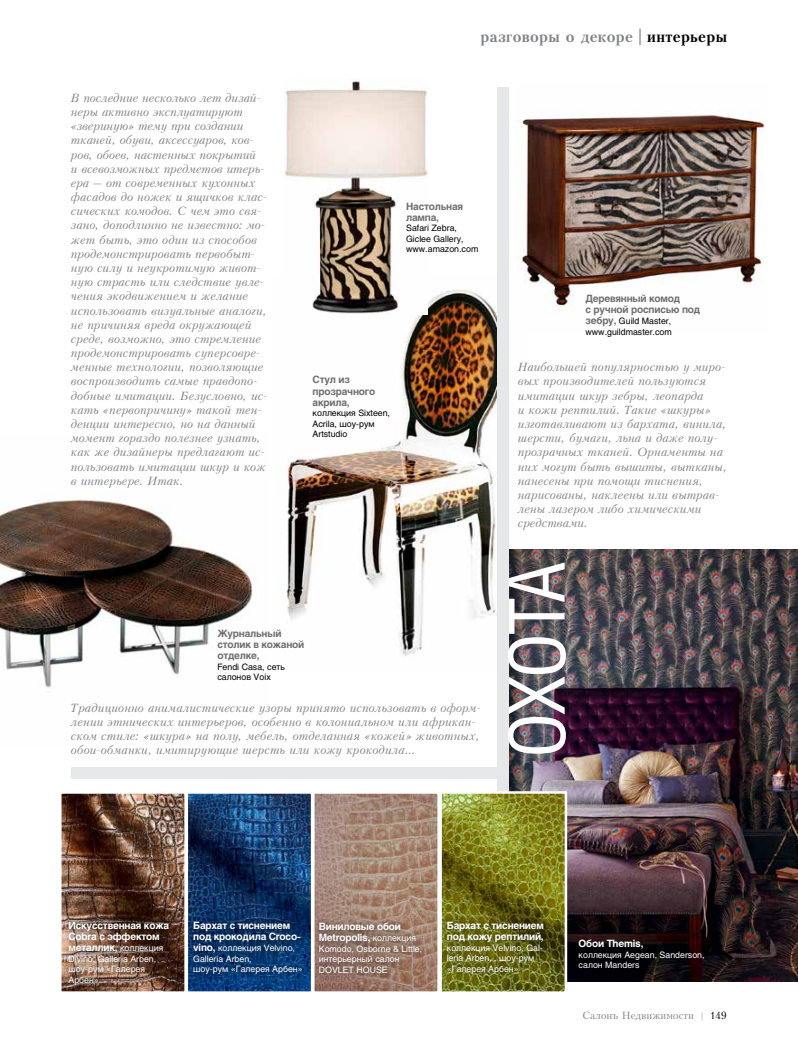
<style>
.page{position:relative;width:798px;height:1046px;background:#fff}
.page>*{position:absolute;margin:0;border:0;box-sizing:border-box;transform-origin:0 0}
.t1{font:77.25px "Helios Cond C";letter-spacing:-.04em;color:#fff}
.t2{font:700 15px "Kudrashov C";letter-spacing:.02em;color:#808285}
.t3{font:italic 11.25px/14.1px "Kudrashov C";color:#808285}
.t4{font:700 10px/11.2px "Helios";letter-spacing:-.02em;color:#fff}
.t5{font:700 10px/11.2px "Helios";letter-spacing:-.02em;color:#6d6e71}
.t6{font:10px "Kudrashov C";color:#808285}
.t7{font:8.75px/10.5px "Helios";color:#fff}
.t8{font:8.75px/10.5px "Helios";color:#000}
.s1{color:#000}
.s2{font-weight:700;font-size:10px;color:#6d6e71}
.s3{font-weight:400;font-size:8.75px}
.s4{font-weight:700;font-size:10px}
.s5{font-size:7.5px}
</style>
<div class="page">
<img style="left:0;top:498px;width:254px;height:190px">
<img style="left:281px;top:290px;width:216px;height:366px">
<img style="left:517px;top:111px;width:248px;height:196px">
<img style="left:509px;top:549px;width:288px;height:432px">
<div style="left:71px;top:766px;width:426px;height:12px;background:#e6e7e8"></div>
<div style="left:497px;top:88px;width:12px;height:892px;background:#e6e7e8"></div>
<img style="left:284px;top:81px;width:144px;height:233px">
<img style="left:62px;top:794px;width:122px;height:196px">
<div style="left:59px;top:791px;width:128px;height:202px;border:2px solid #fff"></div>
<img style="left:188px;top:794px;width:248px;height:196px">
<div style="left:185px;top:791px;width:128px;height:202px;border:2px solid #fff"></div>
<div style="left:312px;top:791px;width:127px;height:202px;border:2px solid #fff"></div>
<img style="left:442px;top:794px;width:122px;height:196px">
<div style="left:439px;top:791px;width:128px;height:202px;border:2px solid #fff"></div>
<div style="left:63px;top:915px;width:112px;height:75px;background:#000;opacity:.75"></div>
<div style="left:187px;top:914px;width:121px;height:66px;background:#000;opacity:.75"></div>
<div style="left:313px;top:916px;width:115px;height:63px;background:#000;opacity:.75"></div>
<div style="left:441px;top:914px;width:109px;height:65px;background:#000;opacity:.75"></div>
<p class="t3" style="left:71px;top:91px;width:198px">В последние несколько лет дизай&shy;неры активно эксплуатируют «звериную» тему при создании тканей, обуви, аксессуаров, ков&shy;ров, обоев, настенных покрытий<br>и всевозможных предметов итерь&shy;ера – от современных кухонных фасадов до ножек и ящичков клас&shy;сических комодов. С чем это свя&shy;зано, доподлинно не известно: мо&shy;жет быть, это один из способов продемонстрировать первобыт&shy;ную силу и неукротимую живот&shy;ную страсть или следствие увле&shy;чения экодвижением и желание использовать визуальные аналоги, не причиняя вреда окружающей среде, возможно, это стремление продемонстрировать суперсовре&shy;менные технологии, позволяющие воспроизводить самые правдопо&shy;добные имитации. Безусловно, ис&shy;кать «первопричину» такой тен&shy;денции интересно, но на данный момент гораздо полезнее узнать, как же дизайнеры предлагают ис&shy;пользовать имитации шкур и кож в интерьере. Итак.</p>
<h2 class="t2" style="left:480px;top:28px;width:248px">разговоры о декоре | <span class="s1">интерьеры</span></h2>
<p class="t5" style="left:406px;top:200px;width:58px">Настольная лампа,</p>
<p class="t8" style="left:406px;top:223px;width:74px">Safari Zebra,<br>Giclee Gallery, www.amazon.com</p>
<p class="t5" style="left:312px;top:374px;width:64px">Стул из прозрачного акрила,</p>
<p class="t8" style="left:312px;top:408px;width:79px">коллекция Sixteen,<br>Acrila, шоу-рум<br>Artstudio</p>
<p class="t5" style="left:585px;top:293px;width:116px">Деревянный комод<br>с ручной росписью под</p>
<p class="t8" style="left:585px;top:316px;width:88px"><span class="s2">зебру,</span> Guild Master, www.guildmaster.com</p>
<p class="t3" style="left:517px;top:360px;width:211px">Наибольшей популярностью у миро&shy;вых производителей пользуются имитации шкур зебры, леопарда<br>и кожи рептилий. Такие «шкуры» изготавливают из бархата, винила, шерсти, бумаги, льна и даже полу&shy;прозрачных тканей. Орнаменты на них могут быть вышиты, вытканы, нанесены при помощи тиснения, нарисованы, наклеены или вытрав&shy;лены лазером либо химическими средствами.</p>
<p class="t5" style="left:217px;top:627px;width:88px">Журнальный столик в кожаной отделке,</p>
<p class="t8" style="left:217px;top:661px;width:69px">Fendi Casa, сеть салонов Voix</p>
<p class="t3" style="left:71px;top:700px;width:411px">Традиционно анималистические узоры принято использовать в оформ&shy;лении этнических интерьеров, особенно в колониальном или африкан&shy;ском стиле: «шкура» на полу, мебель, отделанная «кожей» животных, обои-обманки, имитирующие шерсть или кожу крокодила...</p>
<h1 class="t1" style="left:490px;top:757px;width:198px;rotate:-90deg">ОХОТА</h1>
<p class="t4" style="left:68px;top:919px;width:102px">Искусственная кожа<br>Cobra с эффектом металлик, <span class="s3">коллекция</span></p>
<p class="t7" style="left:68px;top:953px;width:89px">Divino, Galleria Arben, шоу-рум «Галерея<br>Арбен»</p>
<p class="t4" style="left:193px;top:919px;width:109px">Бархат с тиснением под крокодила Croco-</p>
<p class="t7" style="left:193px;top:942px;width:111px"><span class="s4">vino,</span> коллекция Velvino,<br>Galleria Arben,<br>шоу-рум «Галерея Арбен»</p>
<p class="t4" style="left:318px;top:920px;width:99px">Виниловые обои<br>Metropolis, <span class="s3">коллекция</span></p>
<p class="t7" style="left:318px;top:943px;width:105px">Komodo, Osborne &amp; Little, интерьерный салон<br>DOVLET HOUSE</p>
<p class="t4" style="left:446px;top:919px;width:99px">Бархат с тиснением под кожу рептилий,</p>
<p class="t7" style="left:446px;top:942px;width:97px">коллекция Velvino, Gal&shy;leria Arben, , шоу-рум «Галерея Арбен»</p>
<p class="t4" style="left:578px;top:937px;width:66px">Обои Themis,</p>
<p class="t7" style="left:578px;top:949px;width:127px">коллекция Aegean, Sanderson, салон Manders</p>
<p class="t6" style="left:582px;top:1009px;width:145px">Салонъ Недвижимости <span class="s5">|</span> <span class="s1">149</span></p>
</div>
